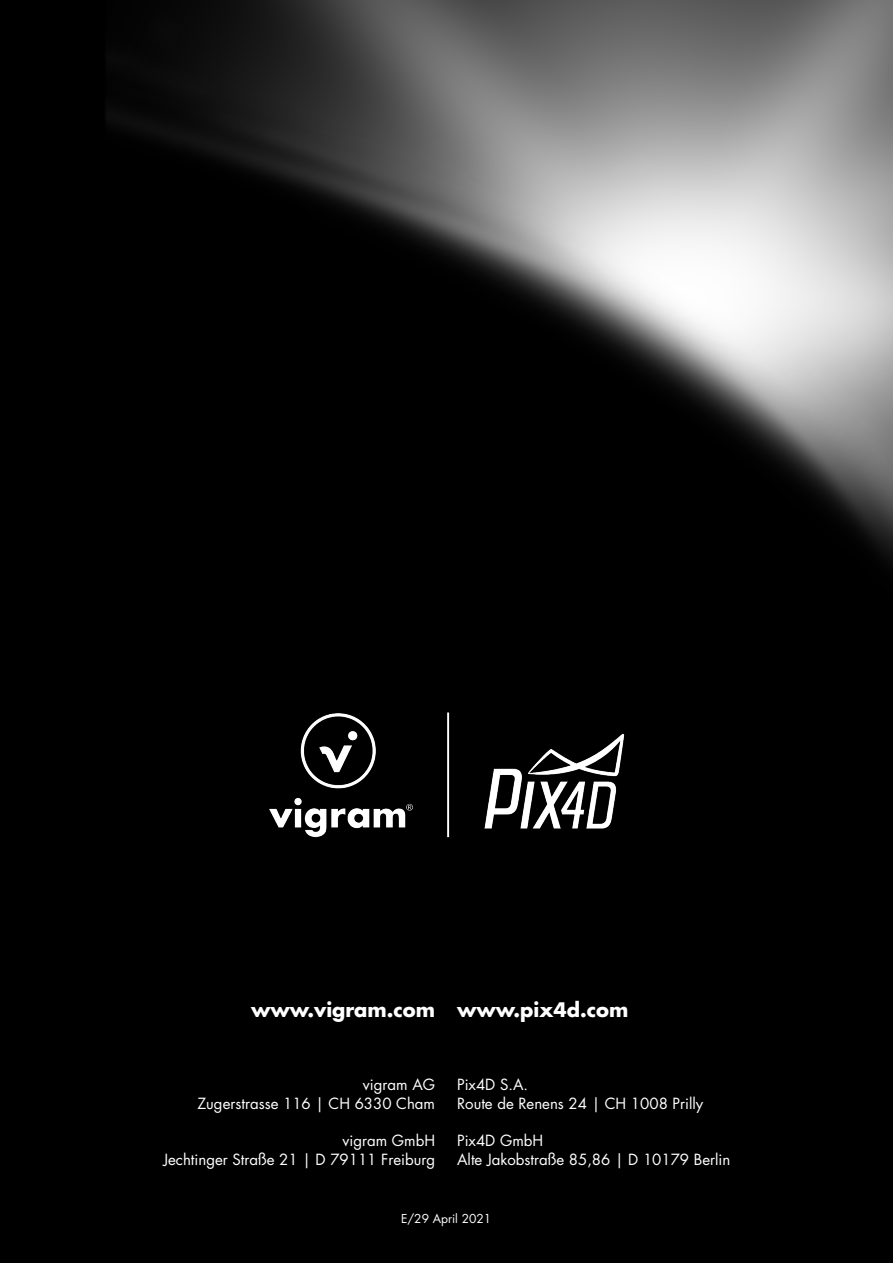
<style>
.page{position:relative;width:893px;height:1263px;background:#000}
.page>*{position:absolute;margin:0;border:0;box-sizing:border-box;transform-origin:0 0}
.t1{font:700 19.5px "Futura Std";color:#fff}
.t2{font:15px/19.5px "Futura Std";color:#fff;text-align:right}
.t3{font:12px "Futura Std";color:#fff}
</style>
<div class="page">
<img style="left:106px;top:0;width:787px;height:564px">
<img style="left:269px;top:712px;width:356px;height:126px">
<p class="t1" style="left:251px;top:996px;width:186px">www.vigram.com</p>
<p class="t1" style="left:457px;top:996px;width:173px">www.pix4d.com</p>
<p class="t2" style="left:197px;top:1074px;width:239px">vigram AG<br>Zugerstrasse 116 | CH 6330 Cham</p>
<p class="t2" style="left:163px;top:1130px;width:273px">vigram GmbH<br>Jechtinger Straße 21 | D 79111 Freiburg</p>
<p class="t2" style="left:457px;top:1074px;width:248px;text-align:left">Pix4D S.A.<br>Route de Renens 24 | CH 1008 Prilly</p>
<p class="t2" style="left:457px;top:1130px;width:275px;text-align:left">Pix4D GmbH<br>Alte Jakobstraße 85,86 | D 10179 Berlin</p>
<p class="t3" style="left:401px;top:1210px;width:92px">E/29 April 2021</p>
</div>
